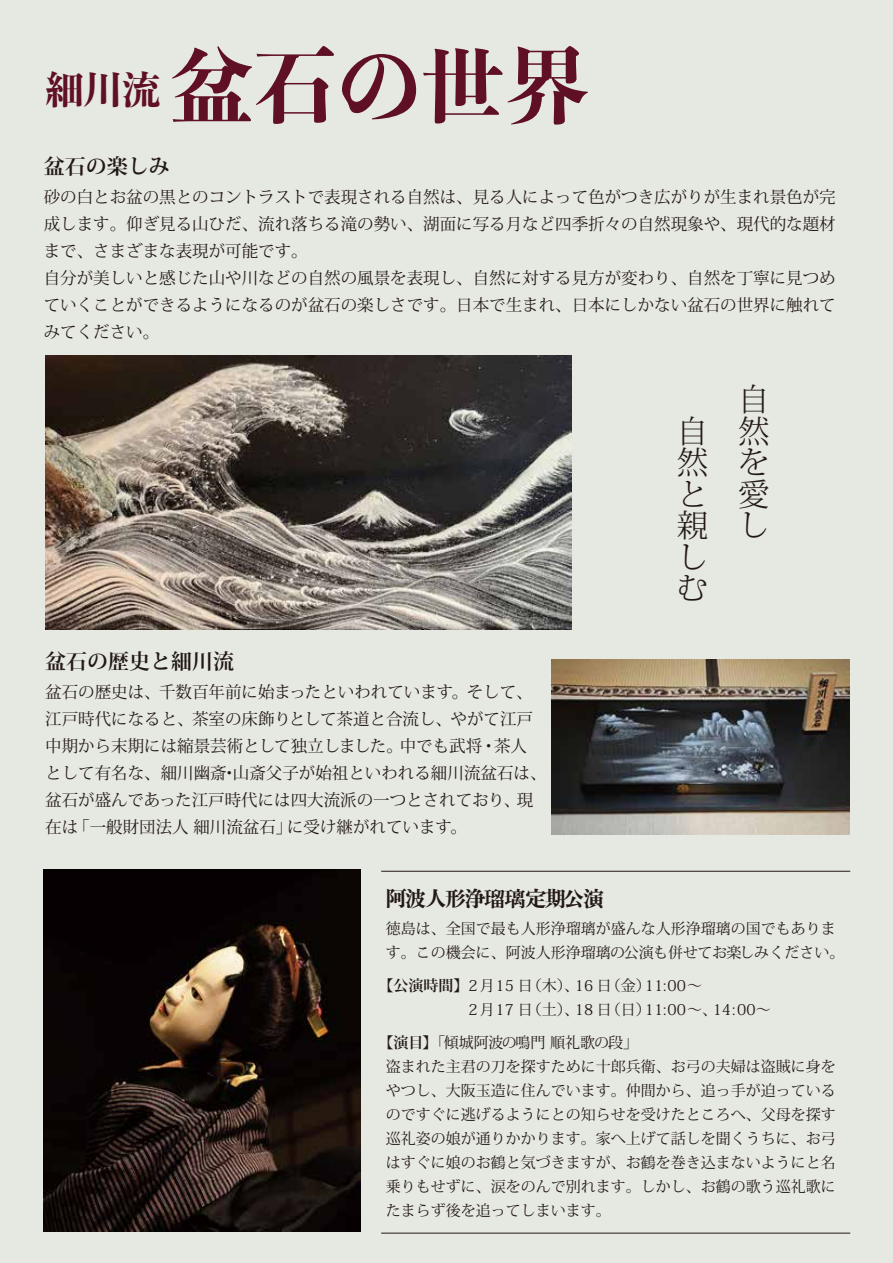
<style>
.page{position:relative;width:893px;height:1263px;background:#e6e8e2}
.page>*{position:absolute;margin:0;border:0;box-sizing:border-box;transform-origin:0 0}
.t1{font:800 83.85px "Toppan Bunkyu Midashi Mincho Std N";color:#601025}
.t2{font:300 31.5px/31.5px "Koz Min Pro";color:#221815}
.t3{font:700 21px "Koz Min Pro";color:#221815}
.t4{font:21px "Min IWA Hv V3";letter-spacing:-.06em;color:#221815}
.t5{font:16.5px/27px "Koz Min Pro";color:#221815}
.t6{font:15px/24px "Koz Min Pro";color:#221815}
.s1{font-weight:700}
</style>
<div class="page">
<hr style="left:381px;top:871px;width:469px;height:1px;background:#221815">
<hr style="left:381px;top:1233px;width:469px;height:1px;background:#221815">
<img style="left:552px;top:660px;width:298px;height:174px">
<img style="left:45px;top:355px;width:527px;height:275px">
<img style="left:44px;top:870px;width:317px;height:361px">
<h1 class="t1" style="left:45px;top:20px;width:545px"><sup>細川流</sup> 盆石の世界</h1>
<p class="t3" style="left:44px;top:151px;width:127px">盆石の楽しみ</p>
<p class="t5" style="left:44px;top:182px;width:793px">砂の白とお盆の黒とのコントラストで表現される自然は、見る人によって色がつき広がりが生まれ景色が完成します。仰ぎ見る山ひだ、流れ落ちる滝の勢い、湖面に写る月など四季折々の自然現象や、現代的な題材まで、さまざまな表現が可能です。<br>自分が美しいと感じた山や川などの自然の風景を表現し、自然に対する見方が変わり、自然を丁寧に見つめていくことができるようになるのが盆石の楽しさです。日本で生まれ、日本にしかない盆石の世界に触れてみてください。</p>
<p class="t3" style="left:45px;top:646px;width:190px">盆石の歴史と細川流</p>
<p class="t5" style="left:45px;top:678px;width:503px">盆石の歴史は、千数百年前に始まったといわれています。そして、江戸時代になると、茶室の床飾りとして茶道と合流し、やがて江戸中期から末期には縮景芸術として独立しました。中でも武将・茶人として有名な、細川幽斎・山斎父子が始祖といわれる細川流盆石は、盆石が盛んであった江戸時代には四大流派の一つとされており、現在は「一般財団法人 細川流盆石」に受け継がれています。</p>
<h2 class="t2" style="left:677px;top:414px;width:32px">自然と親しむ</h2>
<h2 class="t2" style="left:738px;top:383px;width:32px;text-align:justify">自然を愛し</h2>
<p class="t4" style="left:386px;top:888px;width:220px">阿波人形浄瑠璃定期公演</p>
<p class="t6" style="left:386px;top:916px;width:460px">徳島は、全国で最も人形浄瑠璃が盛んな人形浄瑠璃の国でもあります。この機会に、阿波人形浄瑠璃の公演も併せてお楽しみください。</p>
<p class="t6" style="left:378px;top:973px;width:325px"><span class="s1">【公演時間】</span>2月15 日（木）、16 日（金）11:00～</p>
<p class="t6" style="left:468px;top:997px;width:304px">2月17 日（土）、18 日（日）11:00～、14:00～</p>
<p class="t6" style="left:386px;top:1021px;width:31px">　　</p>
<p class="t6" style="left:386px;top:1030px;width:452px;text-indent:-8px"><span class="s1">【演目】</span>「傾城阿波の鳴門順礼歌の段」<br>盗まれた主君の刀を探すために十郎兵衛、お弓の夫婦は盗賊に身をやつし、大阪玉造に住んでいます。仲間から、追っ手が迫っているのですぐに逃げるようにとの知らせを受けたところへ、父母を探す巡礼姿の娘が通りかかります。家へ上げて話しを聞くうちに、お弓はすぐに娘のお鶴と気づきますが、お鶴を巻き込まないようにと名乗りもせずに、涙をのんで別れます。しかし、お鶴の歌う巡礼歌にたまらず後を追ってしまいます。</p>
</div>
